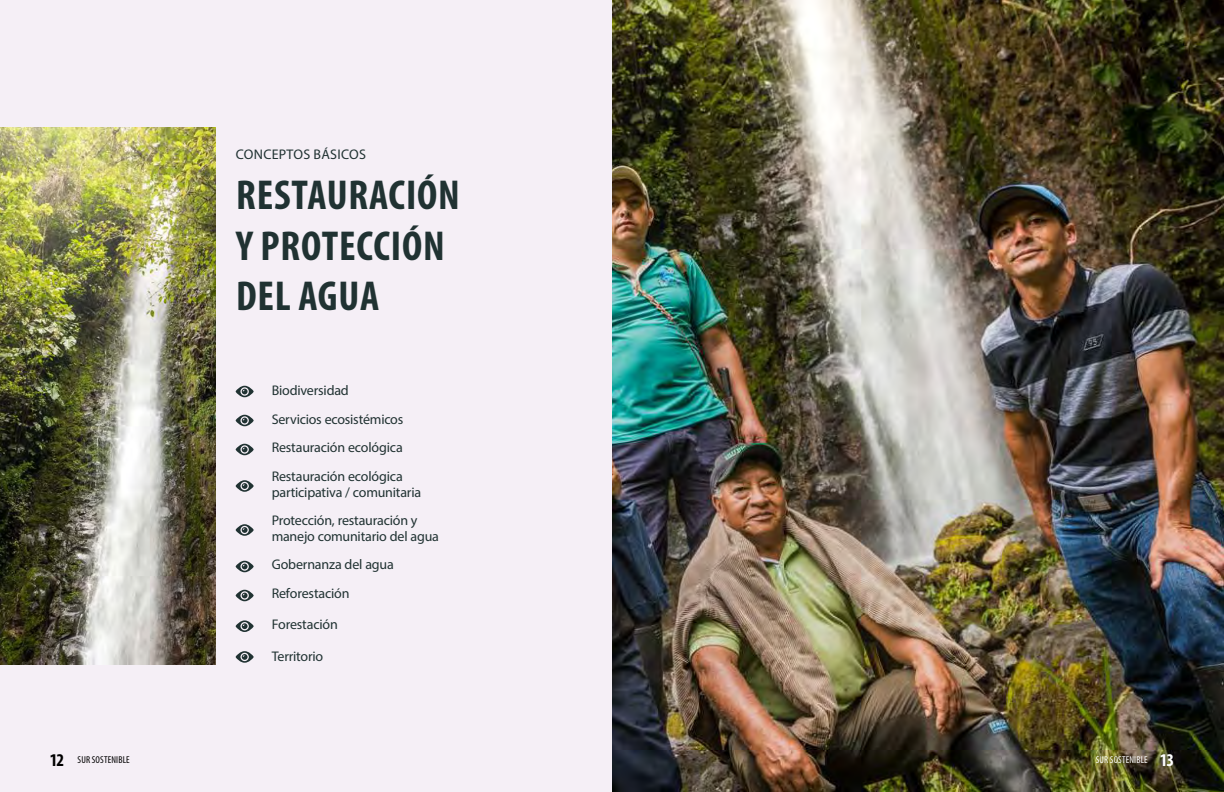
<style>
.page{position:relative;width:1224px;height:792px;background:#f5eff6}
.page>*{position:absolute;margin:0;border:0;box-sizing:border-box;transform-origin:0 0}
.t1{font:700 condensed 42px/50.4px "Myriad Pro";letter-spacing:.02em;color:#203232}
.t2{font:700 condensed 18px "Myriad Pro";color:#000}
.t3{font:14px/16px "Myriad Pro";letter-spacing:-.015em;color:#203232}
.t4{font:14px/29px "Myriad Pro";letter-spacing:-.015em;color:#213232}
.t5{font:14px "Myriad Pro";letter-spacing:.02em;color:#203232}
.t6{font:condensed 10px "Myriad Pro";letter-spacing:.015em;color:#fff}
.t7{font:condensed 10px "Myriad Pro";letter-spacing:.015em;color:#000}
.s1{font-weight:700;font-size:18px}
</style>
<div class="page">
<img style="left:612px;top:0;width:612px;height:792px">
<svg style="left:236px;top:386px;width:18px;height:11px"></svg>
<svg style="left:236px;top:415px;width:18px;height:11px"></svg>
<svg style="left:236px;top:444px;width:18px;height:11px"></svg>
<svg style="left:236px;top:480px;width:18px;height:12px"></svg>
<svg style="left:236px;top:524px;width:18px;height:12px"></svg>
<svg style="left:236px;top:561px;width:18px;height:11px"></svg>
<svg style="left:236px;top:590px;width:18px;height:11px"></svg>
<svg style="left:236px;top:620px;width:18px;height:12px"></svg>
<svg style="left:236px;top:651px;width:18px;height:12px"></svg>
<img style="left:0;top:128px;width:216px;height:536px">
<p class="t5" style="left:236px;top:146px;width:132px">CONCEPTOS BÁSICOS</p>
<h1 class="t1" style="left:236px;top:169px;width:225px">RESTAURACIÓN<br>Y PROTECCIÓN<br>DEL AGUA</h1>
<p class="t3" style="left:272px;top:382px;width:79px">Biodiversidad</p>
<p class="t4" style="left:272px;top:404px;width:133px">Servicios ecosistémicos<br>Restauración ecológica</p>
<p class="t3" style="left:272px;top:469px;width:151px">Restauración ecológica participativa / comunitaria</p>
<p class="t3" style="left:272px;top:513px;width:169px">Protección, restauración y manejo comunitario del agua</p>
<p class="t3" style="left:272px;top:550px;width:124px;line-height:29px">Gobernanza del agua<br>Reforestación</p>
<p class="t3" style="left:272px;top:616px;width:68px">Forestación</p>
<p class="t3" style="left:272px;top:648px;width:53px">Territorio</p>
<p class="t2" style="left:50px;top:748px;width:16px">12</p>
<p class="t7" style="left:78px;top:753px;width:54px">SUR SOSTENIBLE</p>
<p class="t6" style="left:1096px;top:753px;width:80px">SUR SOSTENIBLE <span class="s1">13</span></p>
</div>
